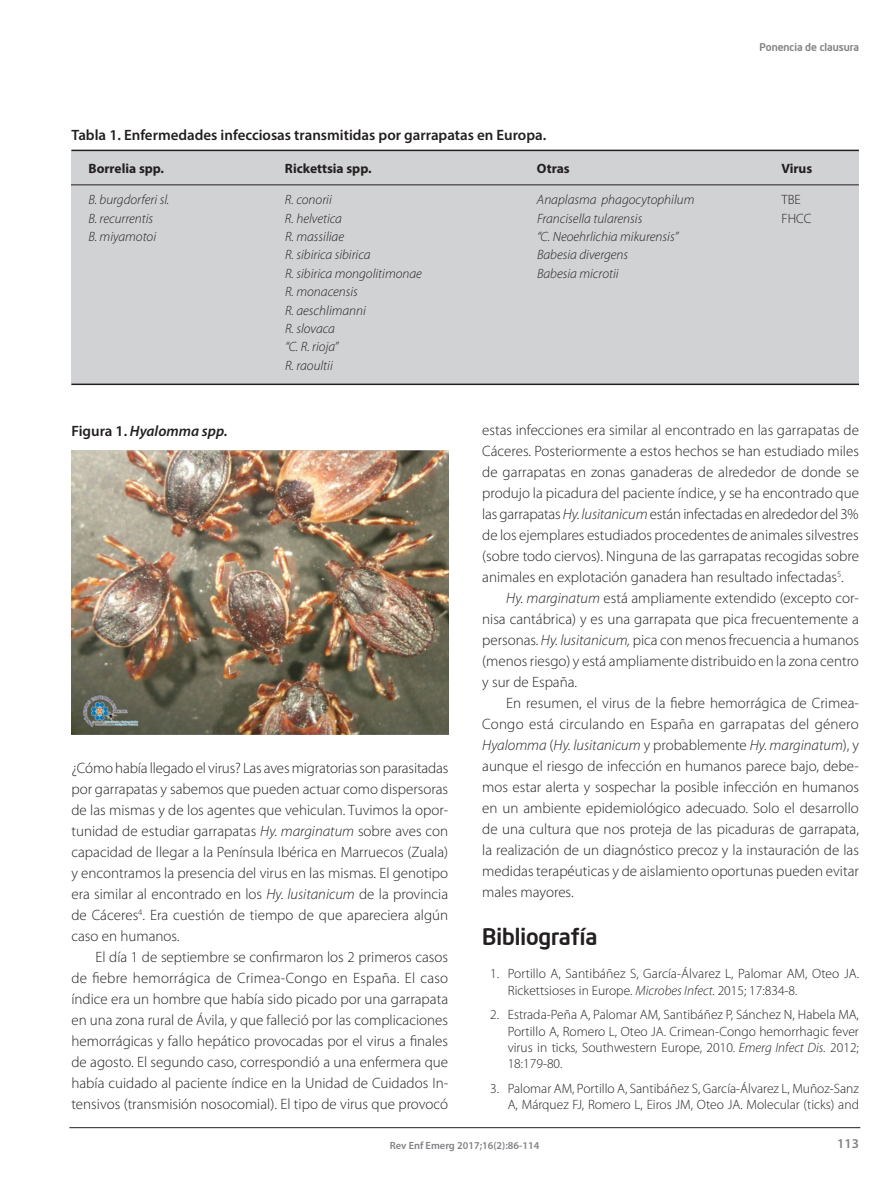
<style>
.page{position:relative;width:893px;height:1191px;background:#fff}
.page>*{position:absolute;margin:0;border:0;box-sizing:border-box;transform-origin:0 0}
.t1{font:500 22.5px "Neo Sans Intel";color:#231f20}
.t2{font:300 15px/21px "Myriad Pro";color:#231f20;text-align:justify}
.t3{font:600 15px "Myriad Pro";color:#231f20}
.t4{font:italic 600 15px "Myriad Pro";color:#231f20}
.t5{font:300 13.5px/16.2px "Myriad Pro";color:#231f20}
.t6{font:italic 300 13.5px/18.3px "Myriad Pro";color:#231f20}
.t7{font:700 13.5px "Myriad Pro";color:#231f20}
.t8{font:600 13.5px "Myriad Pro";color:#808285}
.t9{font:500 10.5px "Neo Sans Intel";color:#808285}
.t10{font:600 10.5px "Myriad Pro";color:#808285}
.s1{font-style:normal}
.s2{font-style:italic}
</style>
<div class="page">
<hr style="left:69px;top:1127px;width:791px;height:1px;background:#231f20">
<div style="left:71px;top:150px;width:788px;height:234px;background:#d1d2d4"></div>
<hr style="left:71px;top:150px;width:788px;height:1px;background:#231f20">
<hr style="left:71px;top:184px;width:788px;height:1px;background:#231f20">
<hr style="left:71px;top:383px;width:788px;height:2px;background:#231f20">
<img style="left:71px;top:450px;width:378px;height:284px">
<p class="t3" style="left:71px;top:125px;width:476px">Tabla 1. Enfermedades infecciosas transmitidas por garrapatas en Europa.</p>
<p class="t9" style="left:759px;top:40px;width:101px">Ponencia de clausura</p>
<p class="t9" style="left:663px;top:41px;width:197px">VII Jornada de Enfermedades Emergentes</p>
<p class="t7" style="left:88px;top:160px;width:77px">Borrelia spp.</p>
<p class="t7" style="left:285px;top:160px;width:88px">Rickettsia spp.</p>
<p class="t7" style="left:537px;top:160px;width:34px">Otras</p>
<p class="t7" style="left:781px;top:160px;width:32px">Virus</p>
<p class="t6" style="left:88px;top:191px;width:82px">B. burgdorferi sl.</p>
<p class="t6" style="left:285px;top:191px;width:48px">R. conorii</p>
<p class="t6" style="left:537px;top:191px;width:159px">Anaplasma phagocytophilum</p>
<p class="t5" style="left:781px;top:192px;width:21px">TBE</p>
<p class="t6" style="left:88px;top:209px;width:66px">B. recurrentis</p>
<p class="t6" style="left:285px;top:209px;width:59px">R. helvetica</p>
<p class="t6" style="left:537px;top:209px;width:107px">Francisella tularensis</p>
<p class="t5" style="left:781px;top:210px;width:31px">FHCC</p>
<p class="t6" style="left:88px;top:227px;width:69px">B. miyamotoi</p>
<p class="t6" style="left:285px;top:227px;width:61px">R. massiliae</p>
<p class="t6" style="left:537px;top:227px;width:143px">“C. Neoehrlichia mikurensis”</p>
<p class="t6" style="left:285px;top:246px;width:87px">R. sibirica sibirica</p>
<p class="t6" style="left:537px;top:246px;width:93px">Babesia divergens</p>
<p class="t6" style="left:285px;top:264px;width:138px">R. sibirica mongolitimonae</p>
<p class="t6" style="left:537px;top:264px;width:83px">Babesia microtii</p>
<p class="t6" style="left:285px;top:282px;width:82px">R. monacensis<br>R. aeschlimanni<br>R. slovaca<br>“C. R. rioja”<br>R. raoultii</p>
<p class="t4" style="left:71px;top:421px;width:158px"><span class="s1">Figura 1.</span> Hyalomma spp.</p>
<p class="t2" style="left:71px;top:757px;width:378px">¿Cómo había llegado el virus? Las aves migratorias son parasitadas por garrapatas y sabemos que pueden actuar como dispersoras de las mismas y de los agentes que vehiculan. Tuvimos la opor&shy;tunidad de estudiar garrapatas <span class="s2">Hy. marginatum</span> sobre aves con capacidad de llegar a la Península Ibérica en Marruecos (Zuala) y encontramos la presencia del virus en las mismas. El genotipo era similar al encontrado en los <span class="s2">Hy. lusitanicum</span> de la provincia de Cáceres<sup>4</sup>. Era cuestión de tiempo de que apareciera algún caso en humanos.</p>
<p class="t2" style="left:71px;top:946px;width:378px;text-indent:24px">El día 1 de septiembre se confirmaron los 2 primeros casos de fiebre hemorrágica de Crimea-Congo en España. El caso índice era un hombre que había sido picado por una garrapata en una zona rural de Ávila, y que falleció por las complicaciones hemorrágicas y fallo hepático provocadas por el virus a finales de agosto. El segundo caso, correspondió a una enfermera que había cuidado al paciente índice en la Unidad de Cuidados In&shy;tensivos (transmisión nosocomial). El tipo de virus que provocó</p>
<p class="t2" style="left:482px;top:419px;width:378px">estas infecciones era similar al encontrado en las garrapatas de Cáceres. Posteriormente a estos hechos se han estudiado miles de garrapatas en zonas ganaderas de alrededor de donde se produjo la picadura del paciente índice, y se ha encontrado que las garrapatas <span class="s2">Hy. lusitanicum</span> están infectadas en alrededor del 3% de los ejemplares estudiados procedentes de animales silvestres (sobre todo ciervos). Ninguna de las garrapatas recogidas sobre animales en explotación ganadera han resultado infectadas<sup>5</sup>.</p>
<p class="t2" style="left:482px;top:587px;width:378px;text-indent:24px"><span class="s2">Hy. marginatum</span> está ampliamente extendido (excepto cor&shy;nisa cantábrica) y es una garrapata que pica frecuentemente a personas. <span class="s2">Hy. lusitanicum,</span> pica con menos frecuencia a humanos (menos riesgo) y está ampliamente distribuido en la zona centro y sur de España.</p>
<p class="t2" style="left:482px;top:692px;width:378px;text-indent:24px">En resumen, el virus de la fiebre hemorrágica de Crimea-Congo está circulando en España en garrapatas del género <span class="s2">Hyalomma</span> (<span class="s2">Hy. lusitanicum</span> y probablemente <span class="s2">Hy. marginatum</span>), y aunque el riesgo de infección en humanos parece bajo, debe&shy;mos estar alerta y sospechar la posible infección en humanos en un ambiente epidemiológico adecuado. Solo el desarrollo de una cultura que nos proteja de las picaduras de garrapata, la realización de un diagnóstico precoz y la instauración de las medidas terapéuticas y de aislamiento oportunas pueden evitar males mayores.</p>
<h1 class="t1" style="left:482px;top:922px;width:117px">Bibliografía</h1>
<p class="t5" style="left:508px;top:965px;width:353px;text-indent:-17px">1. Portillo A, Santibáñez S, García-Álvarez L, Palomar AM, Oteo JA.<br>Rickettsioses in Europe. <span class="s2">Microbes Infect.</span> 2015; 17:834-8.</p>
<p class="t5" style="left:508px;top:1006px;width:353px;text-align:justify;text-indent:-17px">2. Estrada-Peña A, Palomar AM, Santibáñez P, Sánchez N, Habela MA, Portillo A, Romero L, Oteo JA. Crimean-Congo hemorrhagic fever virus in ticks, Southwestern Europe, 2010. <span class="s2">Emerg Infect Dis.</span> 2012; 18:179-80.</p>
<p class="t5" style="left:490px;top:1080px;width:370px;text-align:right">3. Palomar AM, Portillo A, Santibáñez S, García-Álvarez L, Muñoz-Sanz<br>A, Márquez FJ, Romero L, Eiros JM, Oteo JA. Molecular (ticks) and</p>
<p class="t10" style="left:390px;top:1138px;width:151px">Rev Enf Emerg 2017;16(2):86-114</p>
<p class="t8" style="left:837px;top:1135px;width:23px">113</p>
</div>
